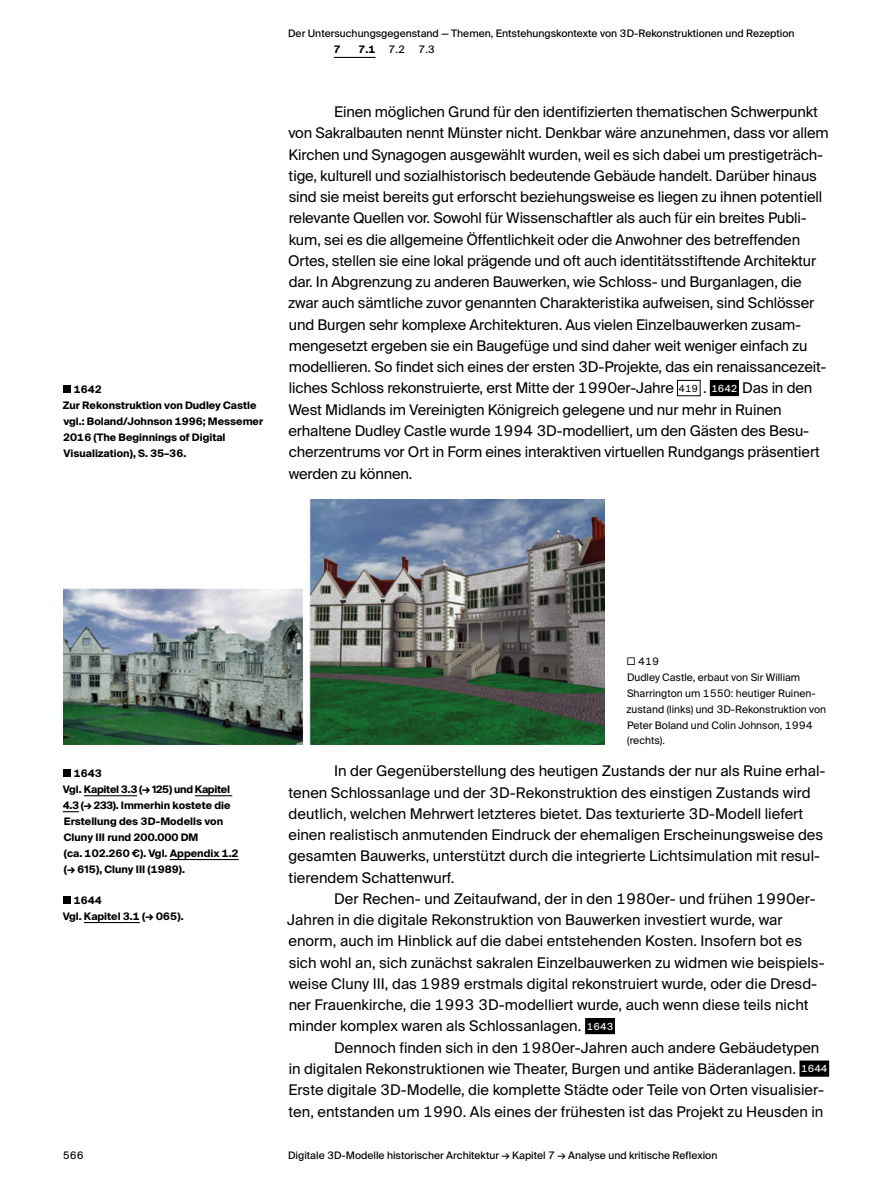
<style>
.page{position:relative;width:893px;height:1191px;background:#fff}
.page>*{position:absolute;margin:0;border:0;box-sizing:border-box;transform-origin:0 0}
.t1{font:14.7px/21.3px "Suisse Intl";letter-spacing:-.01em;color:#000}
.t2{font:700 10.35px/15.9px "Suisse Intl";color:#000}
.t3{font:10.35px "Suisse Intl";color:#000}
.t4{font:10.35px/15.9px "Suisse Intl";color:#000}
.s1{font-size:9.75px;color:#fff}
.s2{font-size:9.75px}
.s3{font-weight:300;font-size:14.1px}
</style>
<div class="page">
<hr style="left:334px;top:57px;width:42px;height:1px;background:#000">
<div style="left:710px;top:380px;width:29px;height:16px;background:#000"></div>
<div style="left:585px;top:1018px;width:30px;height:16px;background:#000"></div>
<div style="left:799px;top:1060px;width:30px;height:16px;background:#000"></div>
<div style="left:677px;top:380px;width:24px;height:16px;border:1px solid #000"></div>
<div style="left:63px;top:385px;width:8px;height:8px;background:#000"></div>
<hr style="left:84px;top:795px;width:53px;height:1px;background:#000">
<hr style="left:195px;top:795px;width:37px;height:1px;background:#000">
<svg style="left:63px;top:811px;width:16px;height:1px"></svg>
<hr style="left:170px;top:859px;width:69px;height:1px;background:#000">
<div style="left:63px;top:769px;width:8px;height:7px;background:#000"></div>
<hr style="left:84px;top:922px;width:56px;height:1px;background:#000">
<div style="left:63px;top:895px;width:8px;height:8px;background:#000"></div>
<img style="left:64px;top:500px;width:541px;height:244px">
<p class="t3" style="left:288px;top:28px;width:508px">Der Untersuchungsgegenstand — Themen, Entstehungskontexte von 3D-Rekonstruktionen und Rezeption</p>
<p class="t2" style="left:63px;top:381px;width:202px;text-indent:11px">1642<br>Zur Rekonstruktion von Dudley Castle vgl.: Boland/Johnson 1996; Messemer<br>2016 (The Beginnings of Digital<br>Visualization), S. 35–36.</p>
<p class="t2" style="left:334px;top:42px;width:9px">7</p>
<p class="t2" style="left:359px;top:42px;width:18px">7.1</p>
<p class="t3" style="left:389px;top:43px;width:18px">7.2</p>
<p class="t3" style="left:418px;top:43px;width:18px">7.3</p>
<p class="t1" style="left:288px;top:101px;width:542px;text-indent:46px">Einen möglichen Grund für den identifizierten thematischen Schwerpunkt von Sakralbauten nennt Münster nicht. Denkbar wäre anzunehmen, dass vor allem Kirchen und Synagogen ausgewählt wurden, weil es sich dabei um prestigeträch&shy;tige, kulturell und sozialhistorisch bedeutende Gebäude handelt. Darüber hinaus sind sie meist bereits gut erforscht beziehungsweise es liegen zu ihnen potentiell relevante Quellen vor. Sowohl für Wissenschaftler als auch für ein breites Publi&shy;kum, sei es die allgemeine Öffentlichkeit oder die Anwohner des betreffenden Ortes, stellen sie eine lokal prägende und oft auch identitätsstiftende Architektur dar. In Abgrenzung zu anderen Bauwerken, wie Schloss- und Burganlagen, die zwar auch sämtliche zuvor genannten Charakteristika aufweisen, sind Schlösser und Burgen sehr komplexe Architekturen. Aus vielen Einzelbauwerken zusam&shy;mengesetzt ergeben sie ein Baugefüge und sind daher weit weniger einfach zu modellieren. So findet sich eines der ersten 3D-Projekte, das ein renaissancezeit&shy;liches Schloss rekonstruierte, erst Mitte der 1990er-Jahre <span class="s1">'</span><span class="s2">419</span><span class="s1">'</span> . <span class="s1">1642</span> Das in den West Midlands im Vereinigten Königreich gelegene und nur mehr in Ruinen erhaltene Dudley Castle wurde 1994 3D-modelliert, um den Gästen des Besu&shy;cherzentrums vor Ort in Form eines interaktiven virtuellen Rundgangs präsentiert werden zu können.</p>
<p class="t2" style="left:63px;top:765px;width:177px;text-indent:11px">1643<br>Vgl. Kapitel 3.3 (→ 125) und Kapitel<br>4.3 (→ 233). Immerhin kostete die<br>Erstellung des 3D-Modells von<br>Cluny III rund 200.000 DM<br>(ca. 102.260 €). Vgl. Appendix 1.2 (→ 615), Cluny III (1989).</p>
<p class="t2" style="left:63px;top:892px;width:122px;text-indent:11px">1644<br>Vgl. Kapitel 3.1 (→ 065).</p>
<p class="t4" style="left:627px;top:653px;width:201px"><span class="s3">□</span> 419<br>Dudley Castle, erbaut von Sir William<br>Sharrington um 1550: heutiger Ruinen&shy;zustand (links) und 3D-Rekonstruktion von<br>Peter Boland und Colin Johnson, 1994 (rechts).</p>
<p class="t1" style="left:288px;top:760px;width:537px;text-indent:46px">In der Gegenüberstellung des heutigen Zustands der nur als Ruine erhal&shy;tenen Schlossanlage und der 3D-Rekonstruktion des einstigen Zustands wird deutlich, welchen Mehrwert letzteres bietet. Das texturierte 3D-Modell liefert einen realistisch anmutenden Eindruck der ehemaligen Erscheinungsweise des gesamten Bauwerks, unterstützt durch die integrierte Lichtsimulation mit resul&shy;tierendem Schattenwurf.</p>
<p class="t1" style="left:287px;top:888px;width:539px;text-indent:47px">Der Rechen- und Zeitaufwand, der in den 1980er- und frühen 1990er-- Jahren in die digitale Rekonstruktion von Bauwerken investiert wurde, war enorm, auch im Hinblick auf die dabei entstehenden Kosten. Insofern bot es sich wohl an, sich zunächst sakralen Einzelbauwerken zu widmen wie beispiels&shy;weise Cluny III, das 1989 erstmals digital rekonstruiert wurde, oder die Dresd&shy;ner Frauenkirche, die 1993 3D-modelliert wurde, auch wenn diese teils nicht minder komplex waren als Schlossanlagen. <span class="s1">1643</span></p>
<p class="t1" style="left:288px;top:1037px;width:541px;text-indent:46px">Dennoch finden sich in den 1980er-Jahren auch andere Gebäudetypen in digitalen Rekonstruktionen wie Theater, Burgen und antike Bäderanlagen. <span class="s1">1644<br></span>Erste digitale 3D-Modelle, die komplette Städte oder Teile von Orten visualisier&shy;ten, entstanden um 1990. Als eines der frühesten ist das Projekt zu Heusden in</p>
<p class="t3" style="left:63px;top:1149px;width:23px">566</p>
<p class="t3" style="left:288px;top:1149px;width:431px">Digitale 3D-Modelle historischer Architektur → Kapitel 7 → Analyse und kritische Reflexion</p>
</div>
